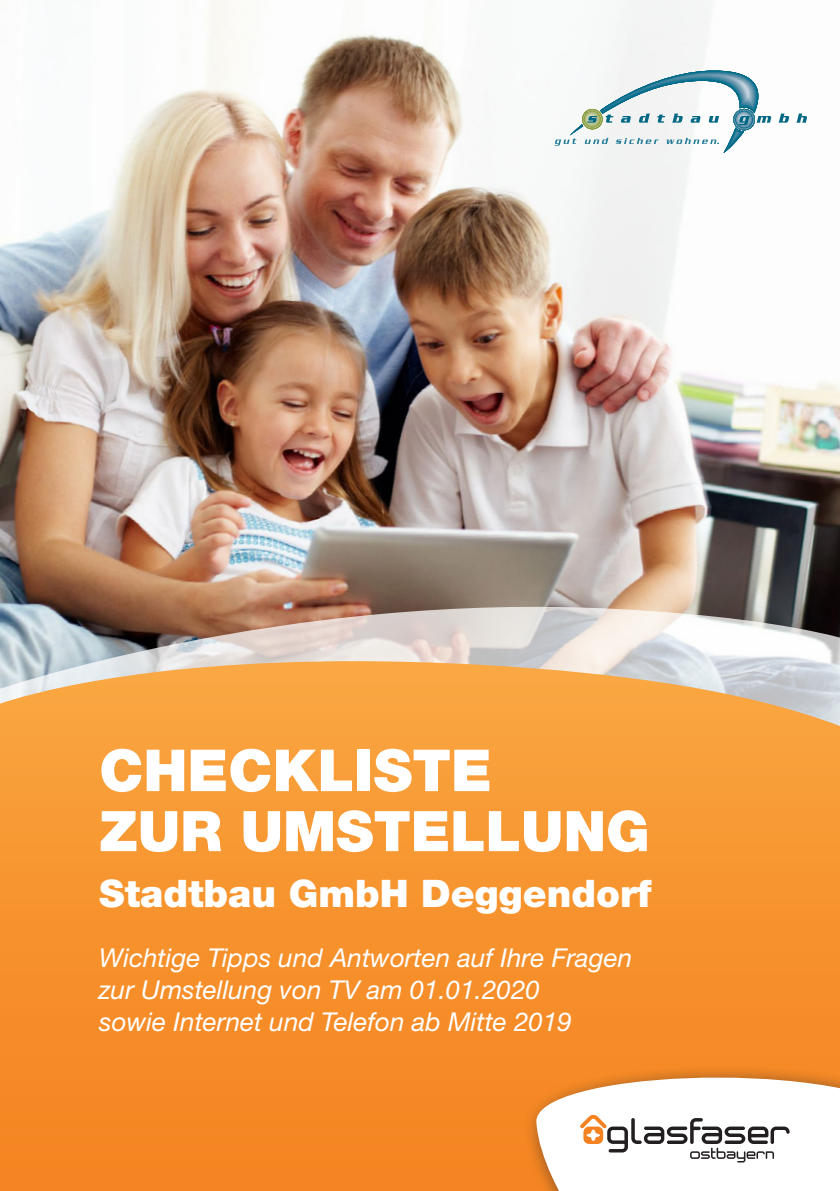
<style>
.page{position:relative;width:840px;height:1191px;background:#fff}
.page>*{position:absolute;margin:0;border:0;box-sizing:border-box;transform-origin:0 0}
.t1{font:900 58px "Helvetica Neue LT Std";color:#fff}
.t2{font:900 56px "Helvetica Neue LT Std";color:#fff}
.t3{font:900 38px "Helvetica Neue LT Std";color:#fff}
.t4{font:italic 26px/32px "Helvetica Neue LT Std";color:#fff}
</style>
<div class="page">
<img style="left:0;top:0;width:839px;height:605px">
<img style="left:0;top:605px;width:839px;height:56px">
<svg style="left:0;top:661px;width:839px;height:530px;background:#f59736"></svg>
<div style="left:523px;top:1064px;width:316px;height:127px;background:#f58623"></div>
<svg style="left:533px;top:1057px;width:306px;height:134px;fill:#fff"></svg>
<svg style="left:580px;top:1114px;width:209px;height:48px;background:#d1ccc8"></svg>
<svg style="left:554px;top:71px;width:217px;height:82px"></svg>
<svg style="left:778px;top:114px;width:10px;height:9px"></svg>
<svg style="left:795px;top:114px;width:11px;height:9px"></svg>
<h1 class="t1" style="left:99px;top:736px;width:394px">CHECKLISTE</h1>
<h2 class="t2" style="left:99px;top:797px;width:551px">ZUR UMSTELLUNG</h2>
<h3 class="t3" style="left:99px;top:871px;width:553px">Stadtbau GmbH Deggendorf</h3>
<p class="t4" style="left:99px;top:941px;width:534px">Wichtige Tipps und Antworten auf Ihre Fragen zur Umstellung von TV am 01.01.2020<br>sowie Internet und Telefon ab Mitte 2019</p>
</div>
